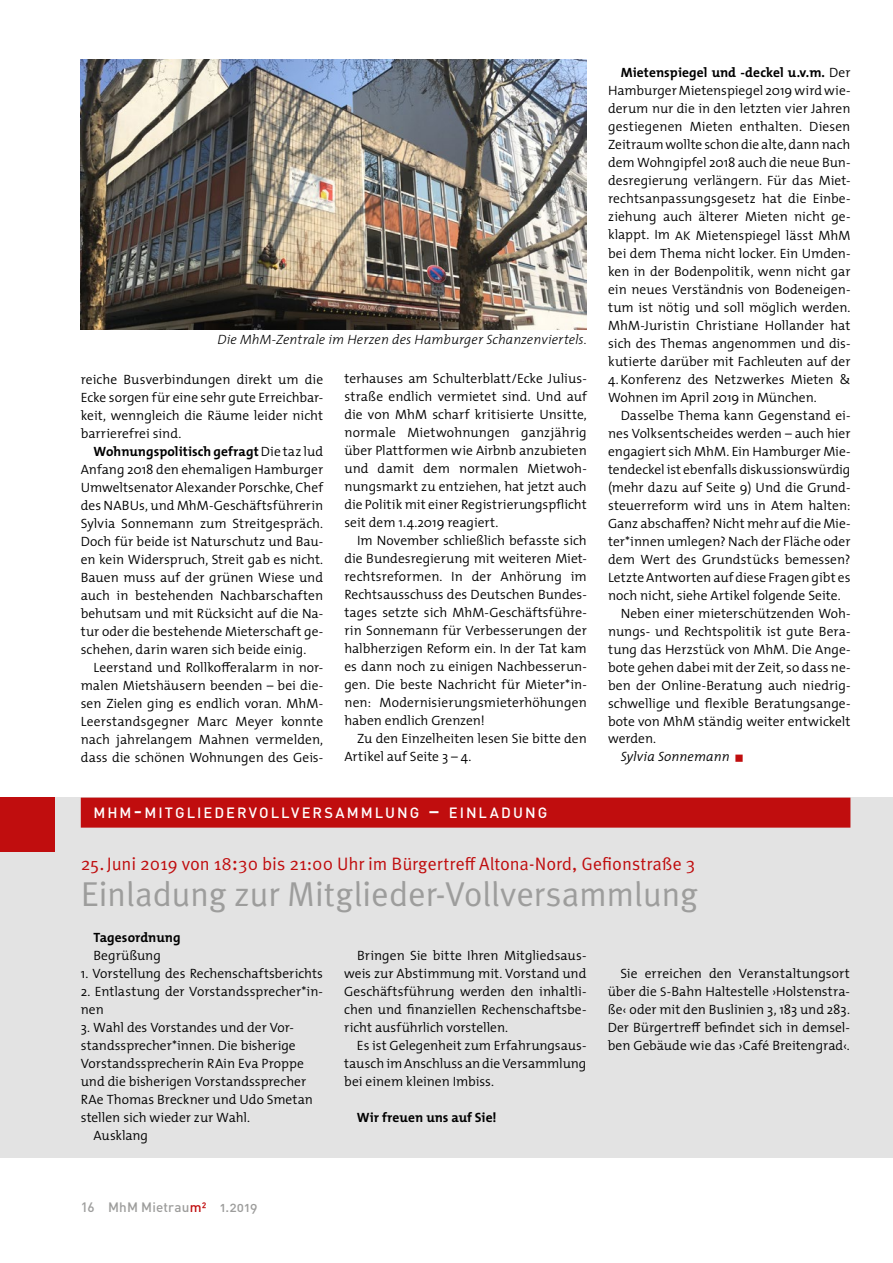
<style>
.page{position:relative;width:893px;height:1263px;background:#fff}
.page>*{position:absolute;margin:0;border:0;box-sizing:border-box;transform-origin:0 0}
.t1{font:34.5px "Meta Pro";letter-spacing:-.015em;color:#9d9d9c}
.t2{font:18px "Meta Pro";letter-spacing:-.005em;color:#c00d0e}
.t3{font:500 14.7px "DIN Pro";letter-spacing:.135em;color:#fff}
.t4{font:300 13.5px/18px "The Mix";color:#000;text-align:justify}
.t5{font:italic 300 13.5px "The Mix";letter-spacing:.005em;color:#000}
.t6{font:700 13.5px "The Mix";letter-spacing:.005em;color:#000}
.t7{font:500 13.5px "DIN Pro";letter-spacing:.01em;color:#9d9d9c}
.t8{font:italic 300 13.5px "The Mix";letter-spacing:.005em;color:#000}
.s1{font-weight:700}
.s2{font-size:12.75px}
.s3{font-size:21px}
.s4{color:#c00d0e}
</style>
<div class="page">
<div style="left:0;top:798px;width:893px;height:360px;background:#e3e3e3"></div>
<div style="left:81px;top:798px;width:769px;height:30px;background:#c00d0e"></div>
<div style="left:0;top:797px;width:54px;height:54px;background:#c00d0e"></div>
<img style="left:81px;top:60px;width:506px;height:270px">
<p class="t5" style="left:217px;top:328px;width:371px">Die MhM-Zentrale im Herzen des Hamburger Schanzenviertels.</p>
<p class="t4" style="left:81px;top:370px;width:244px">reiche Busverbindungen direkt um die Ecke sorgen für eine sehr gute Erreichbar&shy;keit, wenngleich die Räume leider nicht barrierefrei sind.</p>
<p class="t4" style="left:81px;top:442px;width:244px;text-indent:13px"><span class="s1">Wohnungspolitisch gefragt</span> Die taz lud Anfang 2018 den ehemaligen Hamburger Umweltsenator Alexander Porschke, Chef des NABUs, und MhM-Geschäftsführerin Sylvia Sonnemann zum Streitgespräch.<br>Doch für beide ist Naturschutz und Bau&shy;en kein Widerspruch, Streit gab es nicht.<br>Bauen muss auf der grünen Wiese und auch in bestehenden Nachbarschaften behutsam und mit Rücksicht auf die Na&shy;tur oder die bestehende Mieterschaft ge&shy;schehen, darin waren sich beide einig.</p>
<p class="t4" style="left:81px;top:657px;width:244px;text-indent:13px">Leerstand und Rollkofferalarm in nor&shy;malen Mietshäusern beenden – bei die&shy;sen Zielen ging es endlich voran. MhM-Leerstandsgegner Marc Meyer konnte nach jahrelangem Mahnen vermelden, dass die schönen Wohnungen des Geis-</p>
<p class="t4" style="left:344px;top:369px;width:244px">terhauses am Schulterblatt/Ecke Julius&shy;straße endlich vermietet sind. Und auf die von MhM scharf kritisierte Unsitte, normale Mietwohnungen ganzjährig über Plattformen wie Airbnb anzubieten und damit dem normalen Mietwoh&shy;nungsmarkt zu entziehen, hat jetzt auch die Politik mit einer Registrierungspflicht seit dem 1.4.2019 reagiert.</p>
<p class="t4" style="left:344px;top:531px;width:244px;text-indent:13px">Im November schließlich befasste sich die Bundesregierung mit weiteren Miet&shy;rechtsreformen. In der Anhörung im Rechtsausschuss des Deutschen Bundes&shy;tages setzte sich MhM-Geschäftsführe&shy;rin Sonnemann für Verbesserungen der halbherzigen Reform ein. In der Tat kam es dann noch zu einigen Nachbesserun&shy;gen. Die beste Nachricht für Mieter*in&shy;nen: Modernisierungsmieterhöhungen haben endlich Grenzen!</p>
<p class="t4" style="left:344px;top:729px;width:244px;text-indent:13px">Zu den Einzelheiten lesen Sie bitte den<br>Artikel auf Seite 3 – 4.</p>
<p class="t4" style="left:608px;top:63px;width:244px;text-indent:13px"><span class="s1">Mietenspiegel und -deckel u.v.m.</span> Der Hamburger Mietenspiegel 2019 wird wie&shy;derum nur die in den letzten vier Jahren gestiegenen Mieten enthalten. Diesen Zeitraum wollte schon die alte, dann nach dem Wohngipfel 2018 auch die neue Bun&shy;desregierung verlängern. Für das Miet&shy;rechtsanpassungsgesetz hat die Einbe&shy;ziehung auch älterer Mieten nicht ge&shy;klappt. Im <span class="s2">AK</span> Mietenspiegel lässt MhM bei dem Thema nicht locker. Ein Umden&shy;ken in der Bodenpolitik, wenn nicht gar ein neues Verständnis von Bodeneigen&shy;tum ist nötig und soll möglich werden.<br>MhM-Juristin Christiane Hollander hat sich des Themas angenommen und dis&shy;kutierte darüber mit Fachleuten auf der 4.Konferenz des Netzwerkes Mieten &amp; Wohnen im April 2019 in München.</p>
<p class="t4" style="left:621px;top:405px;width:231px">Dasselbe Thema kann Gegenstand ei-</p>
<p class="t4" style="left:608px;top:423px;width:244px">nes Volksentscheides werden – auch hier</p>
<p class="t4" style="left:608px;top:441px;width:244px">engagiert sich MhM. Ein Hamburger Mie-</p>
<p class="t4" style="left:608px;top:459px;width:244px">tendeckel ist ebenfalls diskussionswürdig</p>
<p class="t4" style="left:608px;top:477px;width:244px">(mehr dazu auf Seite 9) Und die Grund-</p>
<p class="t4" style="left:608px;top:495px;width:244px">steuerreform wird uns in Atem halten:</p>
<p class="t4" style="left:608px;top:513px;width:244px">Ganz abschaffen? Nicht mehr auf die Mie-</p>
<p class="t4" style="left:608px;top:531px;width:244px">ter*innen umlegen? Nach der Fläche oder</p>
<p class="t4" style="left:608px;top:549px;width:244px">dem Wert des Grundstücks bemessen?</p>
<p class="t4" style="left:608px;top:567px;width:244px">Letzte Antworten auf diese Fragen gibt es</p>
<p class="t4" style="left:608px;top:585px;width:234px">noch nicht, siehe Artikel folgende Seite.</p>
<p class="t4" style="left:621px;top:603px;width:231px">Neben einer mieterschützenden Woh-</p>
<p class="t4" style="left:608px;top:621px;width:244px">nungs- und Rechtspolitik ist gute Bera-</p>
<p class="t4" style="left:608px;top:639px;width:244px">tung das Herzstück von MhM. Die Ange-</p>
<p class="t4" style="left:608px;top:657px;width:244px">bote gehen dabei mit der Zeit, so dass ne-</p>
<p class="t4" style="left:608px;top:675px;width:244px">ben der Online-Beratung auch niedrig-</p>
<p class="t4" style="left:608px;top:693px;width:244px">schwellige und flexible Beratungsange-</p>
<p class="t4" style="left:608px;top:711px;width:244px">bote von MhM ständig weiter entwickelt</p>
<p class="t4" style="left:608px;top:729px;width:50px">werden.</p>
<p class="t8" style="left:621px;top:746px;width:110px">Sylvia Sonnemann</p>
<p class="t3" style="left:94px;top:803px;width:455px">MHM<span class="s3">-</span>MITGLIEDERVOLLVERSAMMLUNG <span class="s3">–</span> EINLADUNG</p>
<h2 class="t2" style="left:81px;top:852px;width:616px">25.Juni 2019 von 18<span class="s3">:</span>30 bis 21:00 Uhr im Bürgertreff Altona-Nord, Gefionstraße 3</h2>
<h1 class="t1" style="left:81px;top:872px;width:618px">Einladung zur Mitglieder-Vollversammlung</h1>
<p class="t6" style="left:94px;top:926px;width:89px">Tagesordnung</p>
<p class="t4" style="left:94px;top:946px;width:69px">Begrüßung</p>
<p class="t4" style="left:81px;top:964px;width:244px">1. Vorstellung des Rechenschaftsberichts</p>
<p class="t4" style="left:81px;top:982px;width:244px">2. Entlastung der Vorstandssprecher*in&shy;nen</p>
<p class="t4" style="left:81px;top:1018px;width:214px">3. Wahl des Vorstandes und der Vor-</p>
<p class="t4" style="left:81px;top:1036px;width:216px">standssprecher*innen. Die bisherige</p>
<p class="t4" style="left:81px;top:1054px;width:224px">Vorstandssprecherin RAin Eva Proppe</p>
<p class="t4" style="left:81px;top:1071px;width:227px">und die bisherigen Vorstandssprecher</p>
<p class="t4" style="left:81px;top:1089px;width:234px">RAe Thomas Breckner und Udo Smetan</p>
<p class="t4" style="left:81px;top:1107px;width:171px">stellen sich wieder zur Wahl.</p>
<p class="t4" style="left:94px;top:1125px;width:56px">Ausklang</p>
<p class="t4" style="left:344px;top:945px;width:244px;text-indent:13px">Bringen Sie bitte Ihren Mitgliedsaus&shy;weis zur Abstimmung mit. Vorstand und Geschäftsführung werden den inhaltli&shy;chen und finanziellen Rechenschaftsbe&shy;richt ausführlich vorstellen.</p>
<p class="t4" style="left:344px;top:1035px;width:244px;text-indent:13px">Es ist Gelegenheit zum Erfahrungsaus&shy;tausch im Anschluss an die Versammlung bei einem kleinen Imbiss.</p>
<p class="t6" style="left:357px;top:1106px;width:141px">Wir freuen uns auf Sie!</p>
<p class="t4" style="left:608px;top:963px;width:244px;text-indent:13px">Sie erreichen den Veranstaltungsort über die <span class="s2">S</span>-Bahn Haltestelle ›Holstenstra&shy;ße‹ oder mit den Buslinien 3, 183 und 283.<br>Der Bürgertreff befindet sich in demsel&shy;ben Gebäude wie das ›Café Breitengrad‹.</p>
<p class="t7" style="left:81px;top:1197px;width:178px">16 MhM Mietrau<span class="s4">m²</span> 1.2019</p>
</div>
